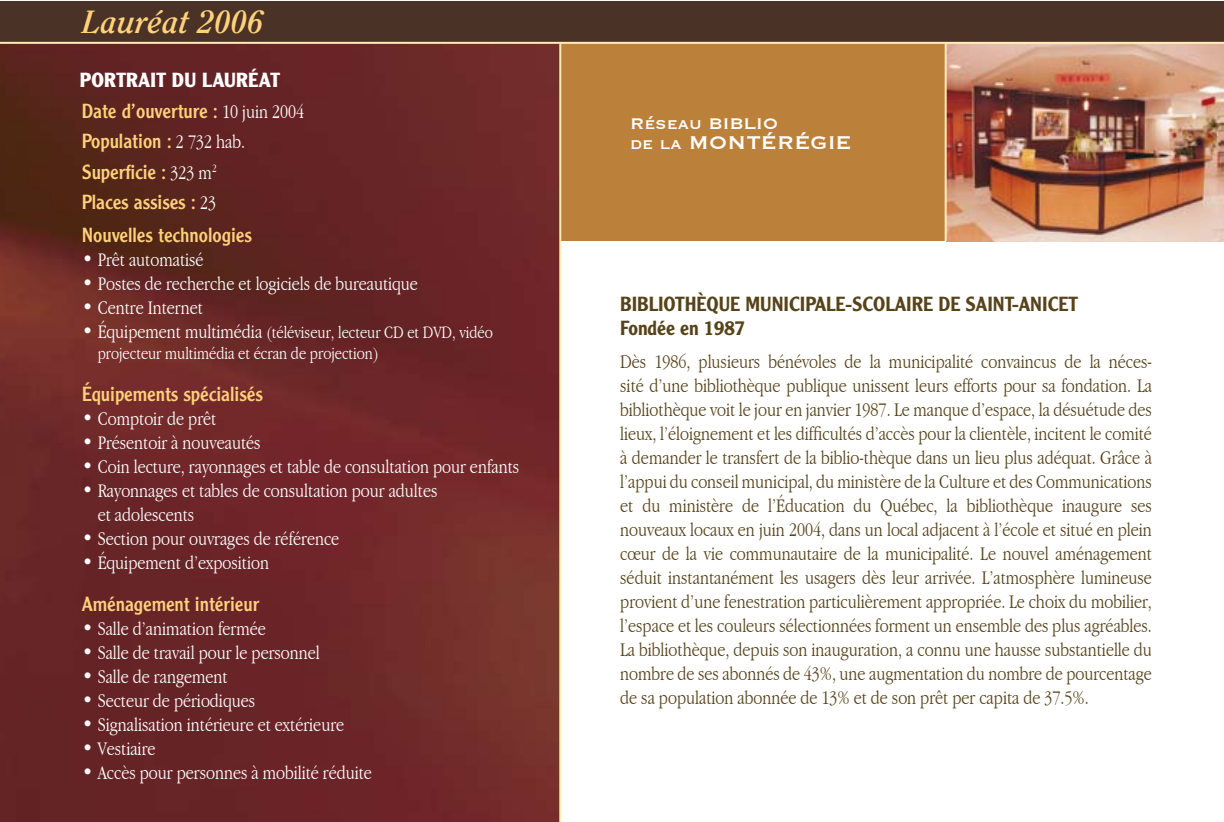
<style>
.page{position:relative;width:1224px;height:822px;background:#fff}
.page>*{position:absolute;margin:0;border:0;box-sizing:border-box;transform-origin:0 0}
.t1{font:italic 700 32px "Clearface";letter-spacing:.01em;color:#ffd17b}
.t2{font:24px "Copperplate";color:#fff}
.t3{font:300 condensed 20px/24px "Garamond";color:#574319;text-align:justify}
.t4{font:300 condensed 20px/24px "Garamond";color:#fff}
.t5{font:20px/30.2px "Clearface Gothic LH";color:#ffd17b}
.t6{font:500 20px/24px "Clearface Gothic LH";color:#574319}
.t7{font:700 20px "Clearface Gothic LH";letter-spacing:.01em;color:#fff}
.t8{font:20px "Copperplate";color:#fff}
.t9{font:300 condensed 18px/21.6px "Garamond";color:#fff}
.s1{font-family:"Garamond";font-weight:300;font-stretch:condensed;color:#fff}
.s2{font-size:20px}
</style>
<div class="page">
<div style="left:0;top:1px;width:1224px;height:43px;background:#4a3326"></div>
<div style="left:559px;top:44px;width:665px;height:197px;background:#bb813a"></div>
<img style="left:947px;top:44px;width:277px;height:197px">
<img style="left:0;top:44px;width:559px;height:778px">
<hr style="left:0;top:42px;width:1224px;height:2px;background:#ffedb8">
<hr style="left:559px;top:44px;width:2px;height:778px;background:#ffedb8">
<hr style="left:945px;top:44px;width:2px;height:197px;background:#ffedb8">
<h1 class="t1" style="left:83px;top:4px;width:182px">Lauréat 2006</h1>
<p class="t7" style="left:80px;top:68px;width:202px">PORTRAIT DU LAURÉAT</p>
<p class="t5" style="left:82px;top:96px;width:224px">Date d’ouverture : <span class="s1">10 juin 2004<br></span>Population : <span class="s1">2 732 hab.<br></span>Superficie : <span class="s1">323 m</span><sup>2<br></sup>Places assises : <span class="s1">23</span></p>
<p class="t5" style="left:82px;top:219px;width:172px">Nouvelles technologies</p>
<p class="t4" style="left:82px;top:247px;width:123px">• Prêt automatisé</p>
<p class="t4" style="left:82px;top:271px;width:338px">• Postes de recherche et logiciels de bureautique</p>
<p class="t4" style="left:82px;top:295px;width:123px">• Centre Internet</p>
<p class="t9" style="left:98px;top:321px;width:397px;text-indent:-16px"><span class="s2">• Équipement multimédia</span> (téléviseur, lecteur CD et DVD, vidéo projecteur multimédia et écran de projection)</p>
<p class="t5" style="left:82px;top:379px;width:183px">Équipements spécialisés</p>
<p class="t4" style="left:82px;top:407px;width:136px">• Comptoir de prêt</p>
<p class="t4" style="left:82px;top:431px;width:180px">• Présentoir à nouveautés</p>
<p class="t4" style="left:82px;top:455px;width:439px">• Coin lecture, rayonnages et table de consultation pour enfants</p>
<p class="t4" style="left:98px;top:479px;width:341px;text-indent:-16px">• Rayonnages et tables de consultation pour adultes et adolescents</p>
<p class="t4" style="left:82px;top:527px;width:259px">• Section pour ouvrages de référence</p>
<p class="t4" style="left:82px;top:551px;width:189px">• Équipement d’exposition</p>
<p class="t5" style="left:82px;top:589px;width:179px">Aménagement intérieur</p>
<p class="t4" style="left:82px;top:617px;width:186px">• Salle d’animation fermée</p>
<p class="t4" style="left:82px;top:641px;width:240px">• Salle de travail pour le personnel</p>
<p class="t4" style="left:82px;top:665px;width:148px">• Salle de rangement</p>
<p class="t4" style="left:82px;top:689px;width:175px">• Secteur de périodiques</p>
<p class="t4" style="left:82px;top:713px;width:264px">• Signalisation intérieure et extérieure</p>
<p class="t4" style="left:82px;top:737px;width:75px">• Vestiaire</p>
<p class="t4" style="left:82px;top:761px;width:292px">• Accès pour personnes à mobilité réduite</p>
<p class="t8" style="left:630px;top:111px;width:150px">Réseau BIBLIO</p>
<p class="t2" style="left:630px;top:127px;width:223px"><span class="s2">de la</span> MONTÉRÉGIE</p>
<p class="t6" style="left:620px;top:292px;width:459px">BIBLIOTHÈQUE MUNICIPALE-SCOLAIRE DE SAINT-ANICET<br>Fondée en 1987</p>
<p class="t3" style="left:620px;top:350px;width:533px">Dès 1986, plusieurs bénévoles de la municipalité convaincus de la néces&shy;sité d’une bibliothèque publique unissent leurs efforts pour sa fondation. La bibliothèque voit le jour en janvier 1987. Le manque d’espace, la désuétude des lieux, l’éloignement et les difficultés d’accès pour la clientèle, incitent le comité à demander le transfert de la biblio-thèque dans un lieu plus adéquat. Grâce à l’appui du conseil municipal, du ministère de la Culture et des Communications et du ministère de l’Éducation du Québec, la bibliothèque inaugure ses nouveaux locaux en juin 2004, dans un local adjacent à l’école et situé en plein cœur de la vie communautaire de la municipalité. Le nouvel aménagement séduit instantanément les usagers dès leur arrivée. L’atmosphère lumineuse provient d’une fenestration particulièrement appropriée. Le choix du mobilier, l’espace et les couleurs sélectionnées forment un ensemble des plus agréables.<br>La bibliothèque, depuis son inauguration, a connu une hausse substantielle du nombre de ses abonnés de 43%, une augmentation du nombre de pourcentage de sa population abonnée de 13% et de son prêt per capita de 37.5%.</p>
</div>
